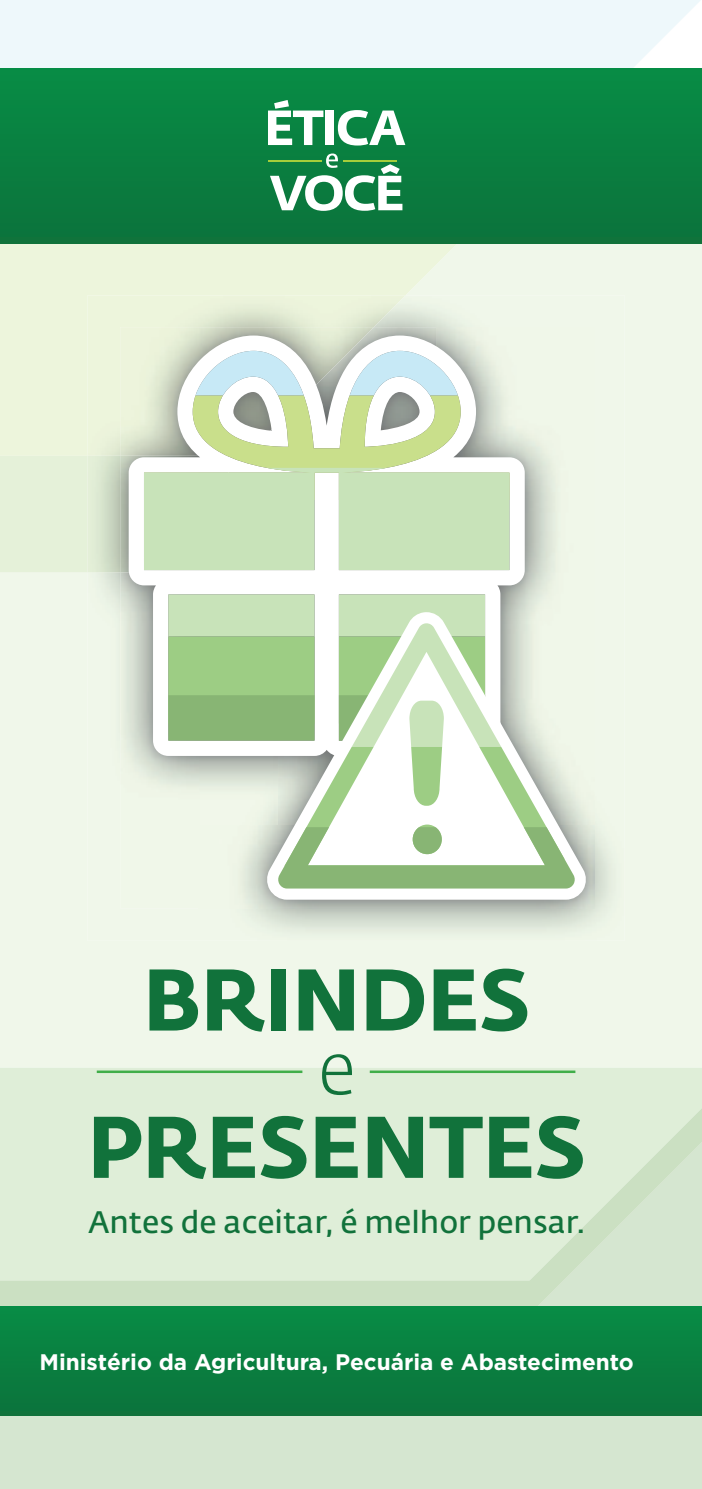
<style>
.page{position:relative;width:702px;height:1489px;background:#fff}
.page>*{position:absolute;margin:0;border:0;box-sizing:border-box;transform-origin:0 0}
.t1{font:700 86.25px "Fedra Sans Std";letter-spacing:-.01em;color:#11723b}
.t2{font:300 71.25px "Fedra Sans Std";color:#11723b}
.t3{font:30.75px "Fedra Sans Std";color:#11723b}
.t4{font:700 22.5px "Gotham";color:#fff}
</style>
<div class="page">
<div style="left:0;top:0;width:700px;height:68px;background:#eef8fb"></div>
<div style="left:0;top:244px;width:702px;height:823px;background:#f0f7ea"></div>
<svg style="left:0;top:244px;width:507px;height:328px;background:#ebf4dc"></svg>
<div style="left:0;top:1067px;width:702px;height:40px;background:#dfeed8"></div>
<div style="left:0;top:1415px;width:702px;height:73px;background:#d5e6d0"></div>
<svg style="left:0;top:1107px;width:702px;height:199px;background:#dbebd4"></svg>
<div style="left:0;top:68px;width:702px;height:176px;background:#098040"></div>
<svg style="left:268px;top:100px;width:55px;height:45px"></svg>
<div style="left:325px;top:110px;width:9px;height:35px;background:#fff"></div>
<svg style="left:338px;top:110px;width:67px;height:35px"></svg>
<hr style="left:268px;top:160px;width:54px;height:1px;background:#a5cd3a">
<svg style="left:270px;top:153px;width:132px;height:58px"></svg>
<div style="left:0;top:1306px;width:702px;height:109px;background:#098040"></div>
<hr style="left:370px;top:1070px;width:205px;height:2px;background:#40ae49">
<hr style="left:97px;top:1070px;width:205px;height:2px;background:#40ae49">
<img style="left:87px;top:295px;width:537px;height:645px">
<img style="left:87px;top:295px;width:318px;height:277px">
<img style="left:120px;top:327px;width:158px;height:84px">
<img style="left:278px;top:327px;width:316px;height:498px">
<img style="left:120px;top:572px;width:79px;height:336px">
<img style="left:199px;top:825px;width:395px;height:83px">
<img style="left:289px;top:327px;width:85px;height:8px">
<img style="left:120px;top:411px;width:9px;height:161px">
<svg style="left:129px;top:335px;width:395px;height:421px"></svg>
<svg style="left:144px;top:351px;width:365px;height:44px"></svg>
<svg style="left:144px;top:395px;width:365px;height:228px;fill:#c8e3b9"></svg>
<svg style="left:266px;top:612px;width:320px;height:11px;fill:#c8e3b9"></svg>
<svg style="left:266px;top:888px;width:320px;height:11px"></svg>
<svg style="left:144px;top:623px;width:442px;height:265px"></svg>
<svg style="left:698px;top:1484px;width:4px;height:5px"></svg>
<h1 class="t1" style="left:143px;top:946px;width:389px">BRINDES</h1>
<h2 class="t2" style="left:318px;top:1024px;width:39px">e</h2>
<h1 class="t1" style="left:87px;top:1093px;width:500px">PRESENTES</h1>
<h3 class="t3" style="left:88px;top:1202px;width:499px">Antes de aceitar, é melhor pensar.</h3>
<p class="t4" style="left:39px;top:1348px;width:596px">Ministério da Agricultura, Pecuária e Abastecimento</p>
</div>
